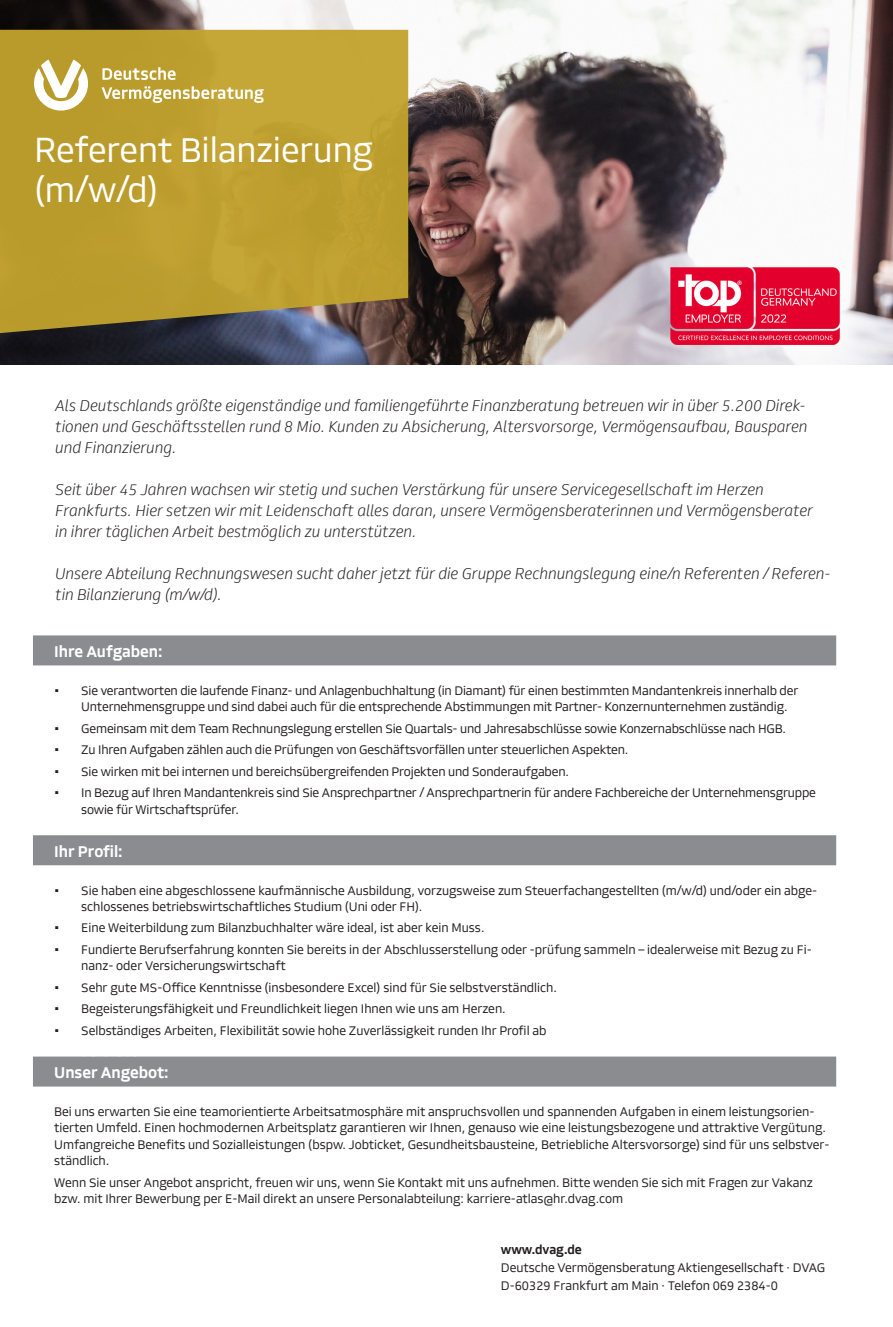
<style>
.page{position:relative;width:893px;height:1327px;background:#fff}
.page>*{position:absolute;margin:0;border:0;box-sizing:border-box;transform-origin:0 0}
.Innnen_HL__GL__29_31{font:33px/39.6px "DVAG Type";color:#fff}
.t1{font:italic 300 15px/21px "DVAG Type";color:#231f20}
.t2{font:700 15px "DVAG Type";color:#fff}
.t3{font:12px/16.5px "DVAG Type";color:#231f20}
.s1{font-weight:700}
</style>
<div class="page">
<img style="left:0;top:0;width:893px;height:365px">
<div style="left:33px;top:635px;width:803px;height:30px;background:#8a8c8f"></div>
<div style="left:33px;top:835px;width:803px;height:30px;background:#8a8c8f"></div>
<div style="left:33px;top:1056px;width:803px;height:30px;background:#8a8c8f"></div>
<img style="left:670px;top:267px;width:169px;height:77px">
<svg style="left:0;top:28px;width:408px;height:305px;background:#b69932"></svg>
<svg style="left:34px;top:60px;width:54px;height:51px"></svg>
<svg style="left:102px;top:86px;width:162px;height:17px"></svg>
<svg style="left:102px;top:67px;width:74px;height:13px"></svg>
<p class="Innnen_HL__GL__29_31" style="left:34px;top:130px;width:340px">Referent Bilanzierung (m/w/d)</p>
<p class="t1" style="left:55px;top:394px;width:754px">Als Deutschlands größte eigenständige und familiengeführte Finanzberatung betreuen wir in über 5.200 Direk&shy;tionen und Geschäftsstellen rund 8 Mio. Kunden zu Absicherung, Altersvorsorge, Vermögensaufbau, Bausparen und Finanzierung.</p>
<p class="t1" style="left:55px;top:478px;width:759px">Seit über 45 Jahren wachsen wir stetig und suchen Verstärkung für unsere Servicegesellschaft im Herzen<br>Frankfurts. Hier setzen wir mit Leidenschaft alles daran, unsere Vermögensberaterinnen und Vermögensberater in ihrer täglichen Arbeit bestmöglich zu unterstützen.</p>
<p class="t1" style="left:55px;top:562px;width:777px">Unsere Abteilung Rechnungswesen sucht daher jetzt für die Gruppe Rechnungslegung eine/n Referenten / Referen&shy;tin Bilanzierung (m/w/d).</p>
<p class="t2" style="left:54px;top:641px;width:110px">Ihre Aufgaben:</p>
<p class="t3" style="left:81px;top:682px;width:719px;text-indent:-27px">• Sie verantworten die laufende Finanz- und Anlagenbuchhaltung (in Diamant) für einen bestimmten Mandantenkreis innerhalb der<br>Unternehmensgruppe und sind dabei auch für die entsprechende Abstimmungen mit Partner- Konzernunternehmen zuständig.</p>
<p class="t3" style="left:54px;top:720px;width:733px">• Gemeinsam mit dem Team Rechnungslegung erstellen Sie Quartals- und Jahresabschlüsse sowie Konzernabschlüsse nach HGB.</p>
<p class="t3" style="left:54px;top:741px;width:576px">• Zu Ihren Aufgaben zählen auch die Prüfungen von Geschäftsvorfällen unter steuerlichen Aspekten.</p>
<p class="t3" style="left:54px;top:763px;width:516px">• Sie wirken mit bei internen und bereichsübergreifenden Projekten und Sonderaufgaben.</p>
<p class="t3" style="left:81px;top:784px;width:736px;text-indent:-27px">• In Bezug auf Ihren Mandantenkreis sind Sie Ansprechpartner / Ansprechpartnerin für andere Fachbereiche der Unternehmensgruppe sowie für Wirtschaftsprüfer.</p>
<p class="t2" style="left:54px;top:841px;width:70px">Ihr Profil:</p>
<p class="t3" style="left:81px;top:882px;width:737px;text-indent:-27px">• Sie haben eine abgeschlossene kaufmännische Ausbildung, vorzugsweise zum Steuerfachangestellten (m/w/d) und/oder ein abge&shy;schlossenes betriebswirtschaftliches Studium (Uni oder FH).</p>
<p class="t3" style="left:54px;top:919px;width:432px">• Eine Weiterbildung zum Bilanzbuchhalter wäre ideal, ist aber kein Muss.</p>
<p class="t3" style="left:81px;top:941px;width:732px;text-indent:-27px">• Fundierte Berufserfahrung konnten Sie bereits in der Abschlusserstellung oder -prüfung sammeln – idealerweise mit Bezug zu Fi&shy;nanz- oder Versicherungswirtschaft</p>
<p class="t3" style="left:54px;top:979px;width:504px">• Sehr gute MS-Office Kenntnisse (insbesondere Excel) sind für Sie selbstverständlich.</p>
<p class="t3" style="left:54px;top:1000px;width:453px">• Begeisterungsfähigkeit und Freundlichkeit liegen Ihnen wie uns am Herzen.</p>
<p class="t3" style="left:54px;top:1022px;width:494px">• Selbständiges Arbeiten, Flexibilität sowie hohe Zuverlässigkeit runden Ihr Profil ab</p>
<p class="t2" style="left:54px;top:1062px;width:116px">Unser Angebot:</p>
<p class="t3" style="left:54px;top:1103px;width:777px">Bei uns erwarten Sie eine teamorientierte Arbeitsatmosphäre mit anspruchsvollen und spannenden Aufgaben in einem leistungsorien&shy;tierten Umfeld. Einen hochmodernen Arbeitsplatz garantieren wir Ihnen, genauso wie eine leistungsbezogene und attraktive Vergütung.<br>Umfangreiche Benefits und Sozialleistungen (bspw. Jobticket, Gesundheitsbausteine, Betriebliche Altersvorsorge) sind für uns selbstver&shy;ständlich.</p>
<p class="t3" style="left:54px;top:1174px;width:760px">Wenn Sie unser Angebot anspricht, freuen wir uns, wenn Sie Kontakt mit uns aufnehmen. Bitte wenden Sie sich mit Fragen zur Vakanz bzw. mit Ihrer Bewerbung per E-Mail direkt an unsere Personalabteilung: karriere-atlas@hr.dvag.com</p>
<p class="t3" style="left:501px;top:1240px;width:326px;line-height:18px"><span class="s1">www.dvag.de<br></span>Deutsche Vermögensberatung Aktiengesellschaft · DVAG<br>D-60329 Frankfurt am Main · Telefon 069 2384-0</p>
</div>
